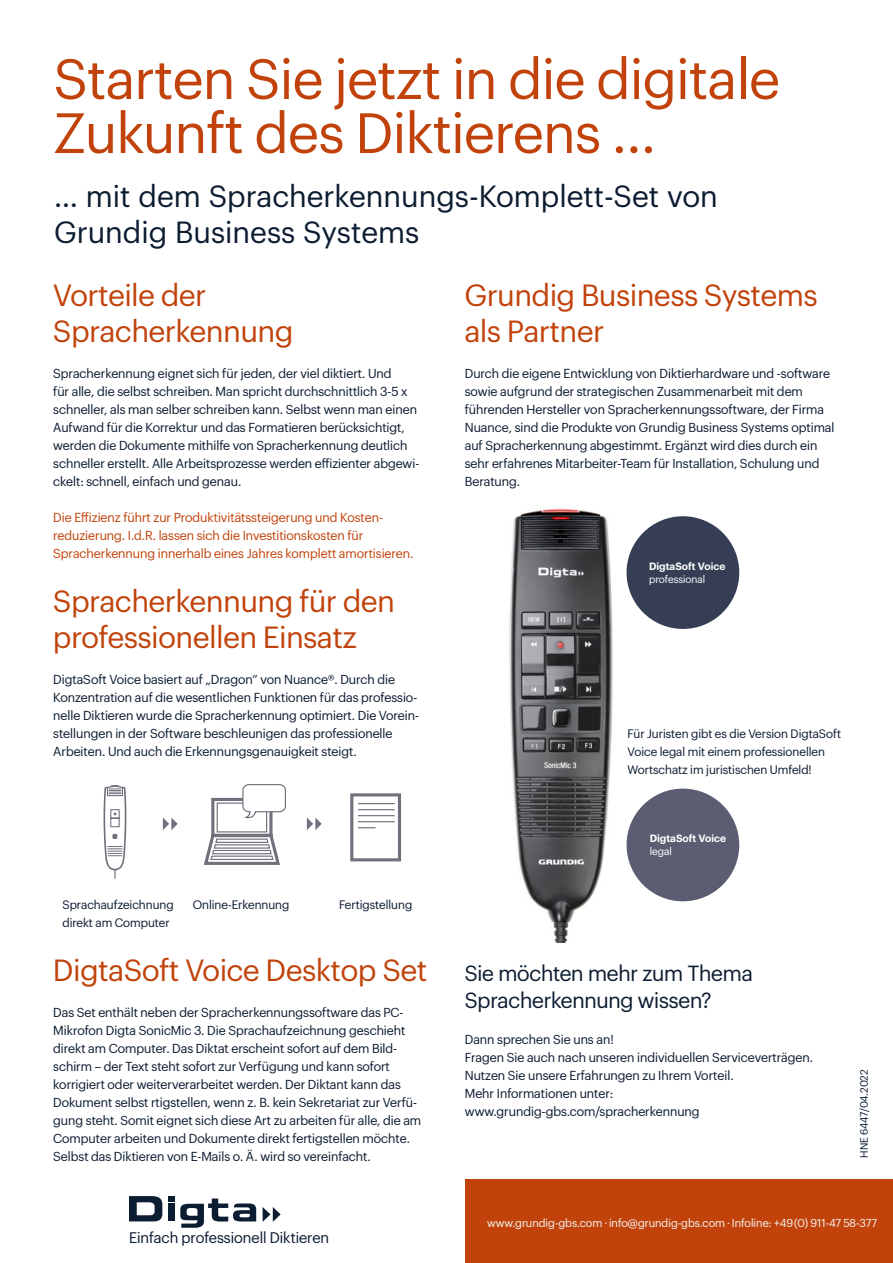
<style>
.page{position:relative;width:893px;height:1263px;background:#fff}
.page>*{position:absolute;margin:0;border:0;box-sizing:border-box;transform-origin:0 0}
.t1{font:55.5px/54px "Grundig Basics";color:#c1430b}
.t2{font:30px/36px "Grundig Basics";color:#c1430b}
.t3{font:500 30px/36px "Grundig Basics";color:#0c1c31}
.t4{font:21.45px/27px "Grundig Basics";letter-spacing:-.01em;color:#0c1c31}
.t5{font:15px "Grundig Basics";color:#0c1c31}
.t6{font:12.75px/18px "Grundig Basics";color:#0c1c31}
.t7{font:12.75px/18px "Grundig Basics";color:#c1430b}
.t8{font:12px/18px "Grundig Basics";color:#0c1c31}
.t9{font:11.25px "Grundig Basics";color:#f3f3f0}
.t10{font:10.5px "Grundig Basics";color:#0c1c31}
.t11{font:600 10.35px "Grundig Basics";color:#fff}
.t12{font:10.35px "Grundig Basics";color:#fff}
</style>
<div class="page">
<div style="left:465px;top:1179px;width:428px;height:84px;background:#c1430b"></div>
<div style="left:350px;top:793px;width:51px;height:68px;background:#fff;border:3px solid #71717d"></div>
<hr style="left:358px;top:803px;width:37px;height:1px;background:#71717d">
<hr style="left:358px;top:809px;width:37px;height:1px;background:#71717d">
<hr style="left:358px;top:815px;width:37px;height:1px;background:#71717d">
<hr style="left:358px;top:821px;width:37px;height:1px;background:#71717d">
<svg style="left:358px;top:827px;width:18px;height:1px"></svg>
<svg style="left:307px;top:817px;width:15px;height:13px"></svg>
<svg style="left:163px;top:817px;width:15px;height:13px"></svg>
<svg style="left:203px;top:784px;width:83px;height:81px"></svg>
<svg style="left:103px;top:785px;width:24px;height:93px"></svg>
<img style="left:509px;top:508px;width:229px;height:434px">
<svg style="left:263px;top:1207px;width:18px;height:15px"></svg>
<svg style="left:129px;top:1196px;width:33px;height:25px"></svg>
<svg style="left:168px;top:1196px;width:88px;height:32px"></svg>
<div style="left:627px;top:516px;width:112px;height:113px;background:#353e54;border-radius:50%"></div>
<div style="left:627px;top:789px;width:112px;height:112px;background:#5b5e72;border-radius:50%"></div>
<h1 class="t1" style="left:54px;top:47px;width:727px">Starten Sie jetzt in die digitale<br>Zukunft des Diktierens …</h1>
<h2 class="t3" style="left:54px;top:176px;width:665px">… mit dem Spracherkennungs-Komplett-Set von<br>Grundig Business Systems</h2>
<h2 class="t2" style="left:53px;top:275px;width:241px">Vorteile der<br>Spracherkennung</h2>
<p class="t6" style="left:53px;top:363px;width:368px">Spracherkennung eignet sich für jeden, der viel diktiert. Und<br>für alle, die selbst schreiben. Man spricht durchschnittlich 3-5 x schneller, als man selber schreiben kann. Selbst wenn man einen Aufwand für die Korrektur und das Formatieren berücksichtigt, werden die Dokumente mithilfe von Spracherkennung deutlich schneller erstellt. Alle Arbeitsprozesse werden effizienter abgewi&shy;ckelt: schnell, einfach und genau.</p>
<p class="t7" style="left:53px;top:507px;width:362px">Die Effizienz führt zur Produktivitätssteigerung und Kosten&shy;reduzierung. I.d.R. lassen sich die Investitionskosten für<br>Spracherkennung innerhalb eines Jahres komplett amortisieren.</p>
<h2 class="t2" style="left:53px;top:581px;width:343px">Spracherkennung für den professionellen Einsatz</h2>
<p class="t6" style="left:53px;top:669px;width:366px">DigtaSoft Voice basiert auf „Dragon“ von Nuance®. Durch die Konzentration auf die wesentlichen Funktionen für das professio&shy;nelle Diktieren wurde die Spracherkennung optimiert. Die Vorein&shy;stellungen in der Software beschleunigen das professionelle Arbeiten. Und auch die Erkennungsgenauigkeit steigt.</p>
<h2 class="t2" style="left:465px;top:275px;width:354px">Grundig Business Systems als Partner</h2>
<p class="t6" style="left:465px;top:363px;width:371px">Durch die eigene Entwicklung von Diktierhardware und -software sowie aufgrund der strategischen Zusammenarbeit mit dem führenden Hersteller von Spracherkennungssoftware, der Firma Nuance, sind die Produkte von Grundig Business Systems optimal auf Spracherkennung abgestimmt. Ergänzt wird dies durch ein sehr erfahrenes Mitarbeiter-Team für Installation, Schulung und Beratung.</p>
<p class="t11" style="left:649px;top:558px;width:78px">DigtaSoft Voice</p>
<p class="t12" style="left:649px;top:571px;width:58px">professional</p>
<p class="t8" style="left:628px;top:724px;width:215px">Für Juristen gibt es die Version DigtaSoft<br>Voice legal mit einem professionellen<br>Wortschatz im juristischen Umfeld!</p>
<p class="t8" style="left:63px;top:895px;width:113px">Sprachaufzeichnung direkt am Computer</p>
<p class="t8" style="left:193px;top:895px;width:98px">Online-Erkennung</p>
<p class="t8" style="left:339px;top:895px;width:75px">Fertigstellung</p>
<h2 class="t2" style="left:53px;top:950px;width:375px">DigtaSoft Voice Desktop Set</h2>
<p class="t6" style="left:53px;top:1002px;width:370px">Das Set enthält neben der Spracherkennungssoftware das PC-Mikrofon Digta SonicMic 3. Die Sprachaufzeichnung geschieht direkt am Computer. Das Diktat erscheint sofort auf dem Bild&shy;schirm – der Text steht sofort zur Verfügung und kann sofort korrigiert oder weiterverarbeitet werden. Der Diktant kann das Dokument selbst rtigstellen, wenn z. B. kein Sekretariat zur Verfü&shy;gung steht. Somit eignet sich diese Art zu arbeiten für alle, die am Computer arbeiten und Dokumente direkt fertigstellen möchte.<br>Selbst das Diktieren von E-Mails o. Ä. wird so vereinfacht.</p>
<p class="t5" style="left:129px;top:1226px;width:202px">Einfach professionell Diktieren</p>
<p class="t11" style="left:650px;top:831px;width:78px">DigtaSoft Voice</p>
<p class="t12" style="left:650px;top:843px;width:24px">legal</p>
<h3 class="t4" style="left:465px;top:958px;width:290px">Sie möchten mehr zum Thema<br>Spracherkennung wissen?</h3>
<p class="t6" style="left:465px;top:1029px;width:350px">Dann sprechen Sie uns an!<br>Fragen Sie auch nach unseren individuellen Serviceverträgen.<br>Nutzen Sie unsere Erfahrungen zu Ihrem Vorteil.<br>Mehr Informationen unter: www.grundig-gbs.com/spracherkennung</p>
<p class="t10" style="left:856px;top:1157px;width:90px;rotate:-90deg">HNE 6447/04.2022</p>
<p class="t9" style="left:487px;top:1214px;width:391px">www.grundig-gbs.com · info@grundig-gbs.com · Infoline: +49(0) 911-47 58-377</p>
</div>
